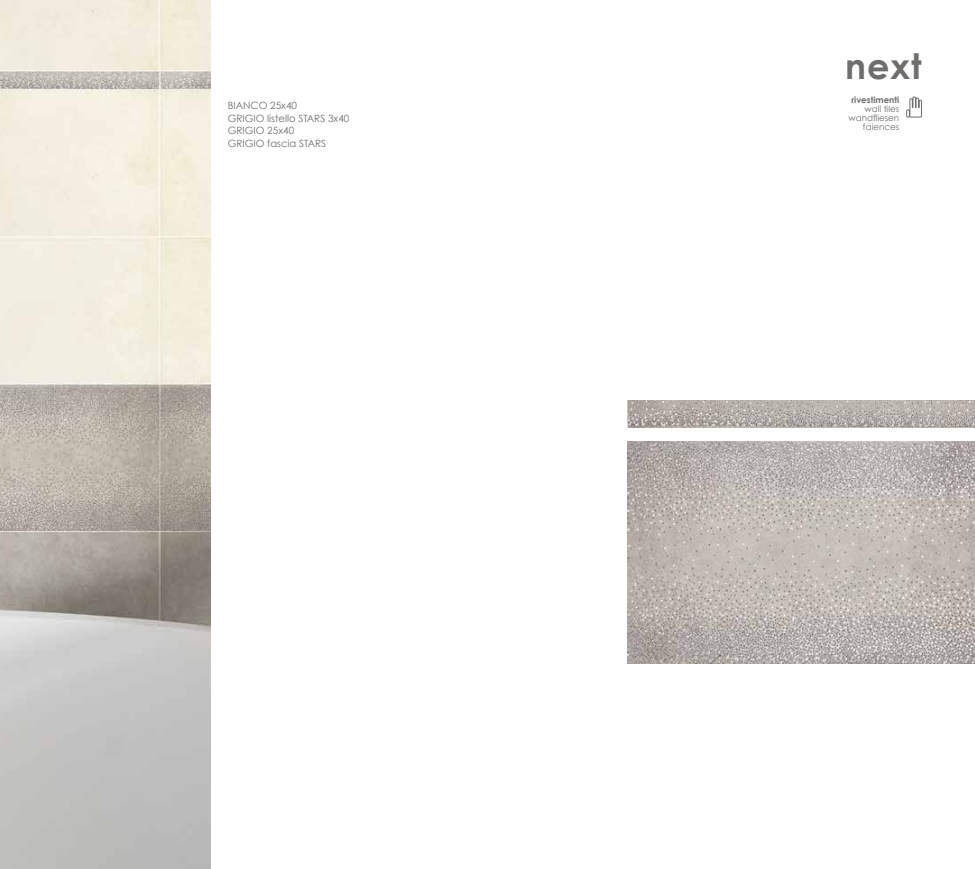
<style>
.page{position:relative;width:975px;height:869px;background:#fff}
.page>*{position:absolute;margin:0;border:0;box-sizing:border-box;transform-origin:0 0}
.t1{font:700 35px "Century Gothic";color:#6f6e6d}
.t2{font:10px/12.5px "Century Gothic";color:#6f6e6d}
.t3{font:8.75px/8.8px "Century Gothic";color:#6f6e6d;text-align:right}
.t4{font:700 8.75px "Century Gothic";color:#6f6e6d}
</style>
<div class="page">
<img style="left:0;top:0;width:210px;height:868px">
<svg style="left:906px;top:96px;width:16px;height:22px"></svg>
<img style="left:627px;top:441px;width:347px;height:222px">
<img style="left:627px;top:400px;width:347px;height:27px">
<p class="t2" style="left:228px;top:99px;width:123px">BIANCO 25x40<br>GRIGIO listello STARS 3x40<br>GRIGIO 25x40<br>GRIGIO fascia STARS</p>
<h1 class="t1" style="left:845px;top:45px;width:78px">next</h1>
<p class="t4" style="left:851px;top:94px;width:49px">rivestimenti</p>
<p class="t3" style="left:848px;top:104px;width:52px">wall tiles wandfliesen faiences</p>
</div>
